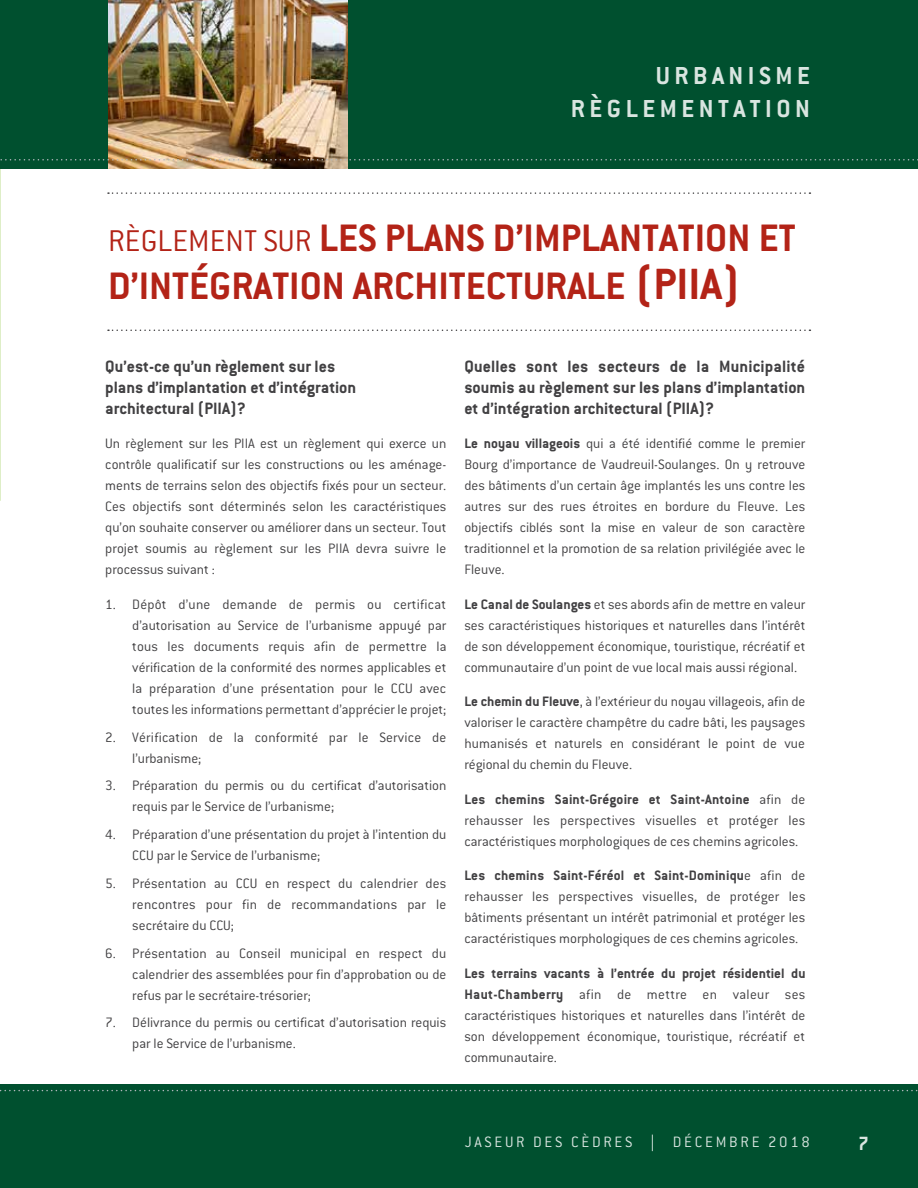
<style>
.page{position:relative;width:918px;height:1188px;background:#fff}
.page>*{position:absolute;margin:0;border:0;box-sizing:border-box;transform-origin:0 0}
.t1{font:700 42px/48px "Conduit ITC";color:#b32317}
.t2{font:700 27px/32.4px "Conduit ITC";letter-spacing:.165em;color:#d9e5e0;text-align:right}
.t3{font:700 21px "Conduit ITC";color:#d9e5e0}
.t4{font:700 18px/21px "Conduit ITC";color:#414042}
.t5{font:300 16.5px "Conduit ITC";letter-spacing:.165em;color:#d9e5e0}
.t6{font:300 15px/21px "Conduit ITC";color:#414042;text-align:justify}
.s1{font-weight:300;font-size:33px}
.s2{font-size:48px}
.s3{font-weight:700}
.s4{font-family:"Helvetica"}
</style>
<div class="page">
<hr style="left:0;top:74px;width:1px;height:427px;background:#ddeec5">
<div style="left:0;top:1084px;width:918px;height:104px;background:#00502f"></div>
<div style="left:0;top:0;width:918px;height:169px;background:#00502f"></div>
<svg style="left:0;top:1090px;width:918px;height:1px"></svg>
<img style="left:108px;top:0;width:239px;height:169px">
<svg style="left:0;top:159px;width:918px;height:2px"></svg>
<svg style="left:108px;top:192px;width:702px;height:2px"></svg>
<svg style="left:108px;top:330px;width:702px;height:1px"></svg>
<h2 class="t2" style="left:571px;top:59px;width:241px">URBANISME<br>RÈGLEMENTATION</h2>
<h1 class="t1" style="left:108px;top:213px;width:689px"><span class="s1">RÈGLEMENT SUR</span> LES PLANS D’IMPLANTATION ET<br>D’INTÉGRATION ARCHITECTURALE <span class="s2">(PIIA)</span></h1>
<p class="t4" style="left:105px;top:355px;width:253px">Qu’est-ce qu’un règlement sur les plans d’implantation et d’intégration architectural (PIIA)?</p>
<p class="t6" style="left:105px;top:433px;width:343px">Un règlement sur les PIIA est un règlement qui exerce un contrôle qualificatif sur les constructions ou les aménage&shy;ments de terrains selon des objectifs fixés pour un secteur.<br>Ces objectifs sont déterminés selon les caractéristiques qu’on souhaite conserver ou améliorer dans un secteur. Tout projet soumis au règlement sur les PIIA devra suivre le processus suivant :</p>
<p class="t6" style="left:132px;top:594px;width:316px;text-indent:-27px">1. Dépôt d’une demande de permis ou certificat d’autorisation au Service de l’urbanisme appuyé par tous les documents requis afin de permettre la vérification de la conformité des normes applicables et la préparation d’une présentation pour le CCU avec toutes les informations permettant d’apprécier le projet;</p>
<p class="t6" style="left:132px;top:726px;width:315px;text-indent:-27px">2. Vérification de la conformité par le Service de l’urbanisme;</p>
<p class="t6" style="left:132px;top:775px;width:316px;text-indent:-27px">3. Préparation du permis ou du certificat d’autorisation requis par le Service de l’urbanisme;</p>
<p class="t6" style="left:132px;top:824px;width:316px;text-indent:-27px">4. Préparation d’une présentation du projet à l’intention du<br>CCU par le Service de l’urbanisme;</p>
<p class="t6" style="left:132px;top:873px;width:316px;text-indent:-27px">5. Présentation au CCU en respect du calendrier des rencontres pour fin de recommandations par le secrétaire du CCU;</p>
<p class="t6" style="left:132px;top:942px;width:316px;text-indent:-27px">6. Présentation au Conseil municipal en respect du calendrier des assemblées pour fin d’approbation ou de refus par le secrétaire-trésorier;</p>
<p class="t6" style="left:132px;top:1012px;width:316px;text-indent:-27px">7. Délivrance du permis ou certificat d’autorisation requis par le Service de l’urbanisme.</p>
<p class="t4" style="left:464px;top:355px;width:343px;text-align:justify">Quelles sont les secteurs de la Municipalité soumis au règlement sur les plans d’implantation et d’intégration architectural (PIIA)?</p>
<p class="t6" style="left:464px;top:433px;width:343px"><span class="s3">Le noyau villageois</span> qui a été identifié comme le premier Bourg d’importance de Vaudreuil-Soulanges. On y retrouve des bâtiments d’un certain âge implantés les uns contre les autres sur des rues étroites en bordure du Fleuve. Les objectifs ciblés sont la mise en valeur de son caractère traditionnel et la promotion de sa relation privilégiée avec le Fleuve.</p>
<p class="t6" style="left:464px;top:594px;width:343px"><span class="s3">Le Canal de Soulanges</span> et ses abords afin de mettre en valeur ses caractéristiques historiques et naturelles dans l’intérêt de son développement économique, touristique, récréatif et communautaire d’un point de vue local mais aussi régional.</p>
<p class="t6" style="left:464px;top:691px;width:343px"><span class="s3">Le chemin du Fleuve</span>, à l’extérieur du noyau villageois, afin de valoriser le caractère champêtre du cadre bâti, les paysages humanisés et naturels en considérant le point de vue régional du chemin du Fleuve.</p>
<p class="t6" style="left:464px;top:789px;width:343px"><span class="s3">Les chemins Saint-Grégoire et Saint-Antoine</span> afin de rehausser les perspectives visuelles et protéger les caractéristiques morphologiques de ces chemins agricoles.</p>
<p class="t6" style="left:464px;top:865px;width:343px"><span class="s3">Les chemins Saint-Féréol et Saint-Dominiqu</span>e afin de rehausser les perspectives visuelles, de protéger les bâtiments présentant un intérêt patrimonial et protéger les caractéristiques morphologiques de ces chemins agricoles.</p>
<p class="t6" style="left:464px;top:963px;width:343px"><span class="s3">Les terrains vacants à l’entrée du projet résidentiel du Haut-Chamberry</span> afin de mettre en valeur ses caractéristiques historiques et naturelles dans l’intérêt de son développement économique, touristique, récréatif et communautaire.</p>
<p class="t5" style="left:465px;top:1133px;width:347px">JASEUR DES CÈDRES <span class="s4">|</span> DÉCEMBRE 2018</p>
<h3 class="t3" style="left:858px;top:1131px;width:12px">7</h3>
</div>
